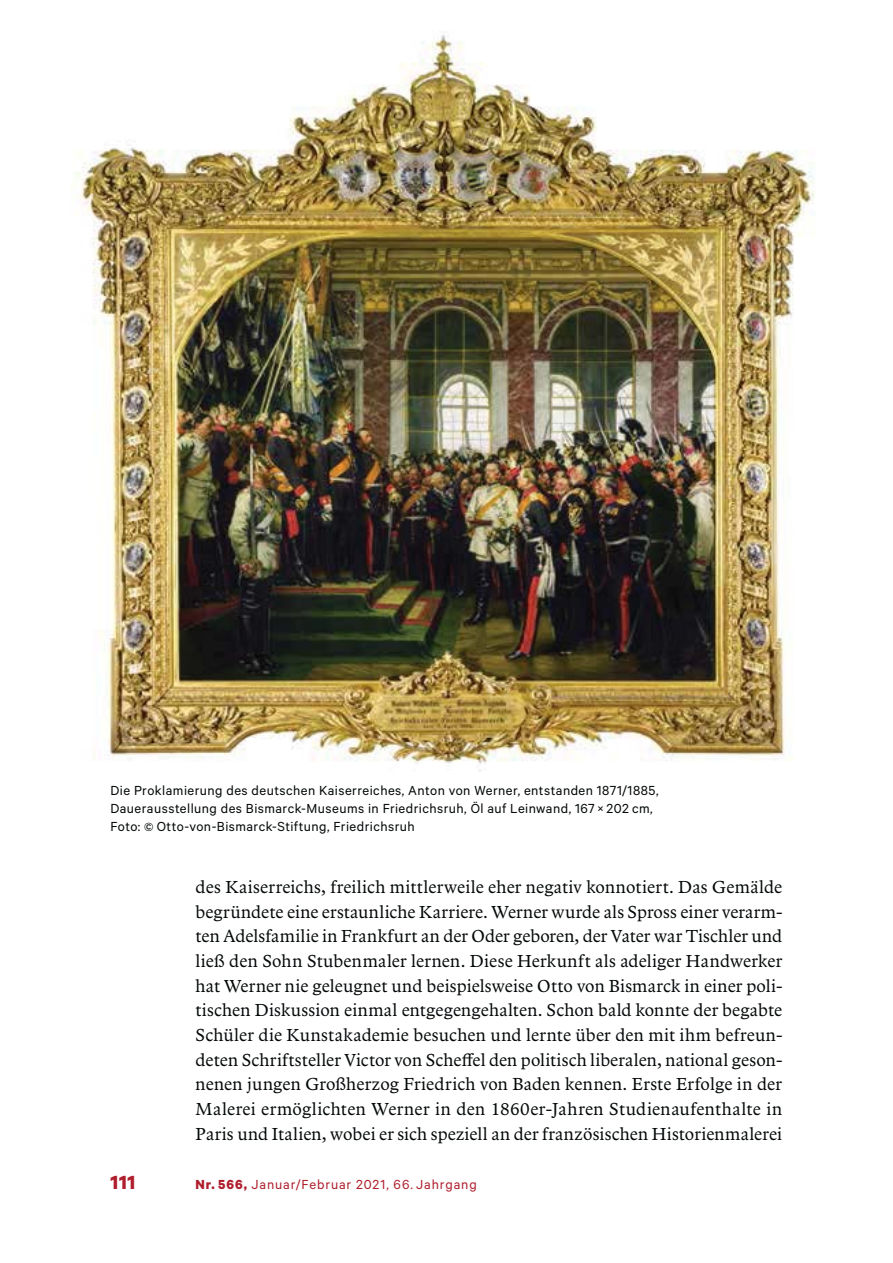
<style>
.page{position:relative;width:893px;height:1263px;background:#fff}
.page>*{position:absolute;margin:0;border:0;box-sizing:border-box;transform-origin:0 0}
.t1{font:700 21.45px "Calibre";color:#af1e2c}
.t2{font:18px/24.6px "Arbesco DT";letter-spacing:.01em;color:#040809;text-align:justify}
.t3{font:14.85px/18.5px "Calibre";letter-spacing:.03em;color:#040809}
.t4{font:14.85px "Calibre";letter-spacing:.06em;color:#af1e2c}
.s1{font-size:13.2px}
.s2{font-weight:700}
</style>
<div class="page">
<img style="left:72px;top:35px;width:743px;height:737px">
<p class="t3" style="left:110px;top:782px;width:550px">Die Proklamierung des deutschen Kaiserreiches, Anton von Werner, entstanden 1871/1885,<br>Dauerausstellung des Bismarck-Museums in Friedrichsruh, Öl auf Leinwand, 167 × 202 cm,<br>Foto: <span class="s1">©</span> Otto-von-Bismarck-Stiftung, Friedrichsruh</p>
<p class="t2" style="left:195px;top:876px;width:588px">des Kaiserreichs, freilich mittlerweile eher negativ konnotiert. Das Gemälde begründete eine erstaunliche Karriere. Werner wurde als Spross einer verarm&shy;ten Adelsfamilie in Frankfurt an der Oder geboren, der Vater war Tischler und ließ den Sohn Stubenmaler lernen. Diese Herkunft als adeliger Handwerker hat Werner nie geleugnet und beispielsweise Otto von Bismarck in einer poli&shy;tischen Diskussion einmal entgegengehalten. Schon bald konnte der begabte Schüler die Kunstakademie besuchen und lernte über den mit ihm befreun&shy;deten Schriftsteller Victor von Scheffel den politisch liberalen, national geson&shy;nenen jungen Großherzog Friedrich von Baden kennen. Erste Erfolge in der Malerei ermöglichten Werner in den 1860er-Jahren Studienaufenthalte in Paris und Italien, wobei er sich speziell an der französischen Historienmalerei</p>
<p class="t1" style="left:110px;top:1169px;width:26px">111</p>
<p class="t4" style="left:195px;top:1179px;width:283px"><span class="s2">Nr. 566,</span> Januar/Februar 2021, 66. Jahrgang</p>
</div>
